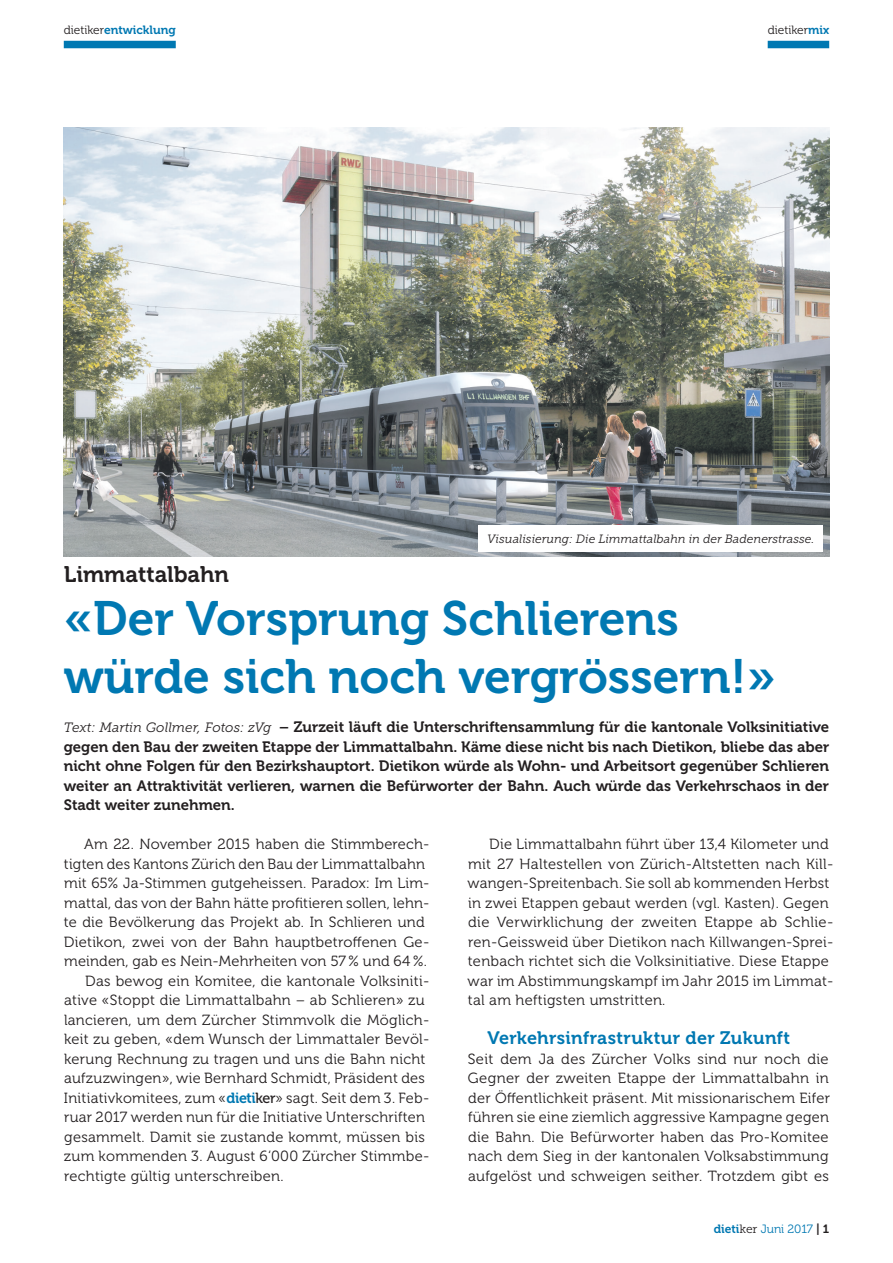
<style>
.page{position:relative;width:893px;height:1263px;background:#fff}
.page>*{position:absolute;margin:0;border:0;box-sizing:border-box;transform-origin:0 0}
.Titel{font:48px/58.5px "Museo 700";color:#0078b2}
.Übertitel{font:22.5px "Museo 700";color:#231f20}
.Untertitel{font:18px "Museo 700";letter-spacing:.015em;color:#0078b2}
.Lead{font:15px/19.5px "Museo 700";color:#231f20;text-align:justify}
.Lauftext{font:14.7px/19.5px "Museo 300";letter-spacing:.02em;color:#231f20}
.Lauftext_nach_Untert{font:14.7px/19.5px "Museo 300";letter-spacing:.02em;color:#231f20;text-align:justify}
.Bildlegenden_rechts{font:italic 12px "Museo Slab 300";color:#231f20}
.Thema_Normal_links{font:12px "Museo 700";color:#0078b2}
.Pagina_rechts{font:12px "Museo 300";letter-spacing:-.005em;color:#0078b2}
.t1{font:12px "Museo 300";color:#231f20}
.s1{font-family:"Museo 300";color:#231f20}
.s2{font-family:"Museo 700";color:#0078b2}
.s3{font-family:"Museo Slab 300";font-style:italic;font-size:13.5px}
.s4{font-family:"Museo 500"}
.s5{font-family:"Museo 700"}
.s6{font-family:"Museo Slab 300";color:#231f20}
.s7{font-family:"Museo 700";color:#231f20}
</style>
<div class="page">
<div style="left:768px;top:41px;width:61px;height:7px;background:#0078b2"></div>
<div style="left:64px;top:41px;width:112px;height:7px;background:#0078b2"></div>
<img style="left:64px;top:128px;width:765px;height:429px">
<div style="left:479px;top:525px;width:344px;height:26px;background:#fff"></div>
<p class="Thema_Normal_links" style="left:64px;top:23px;width:113px"><span class="s1">dietiker</span>entwicklung</p>
<p class="t1" style="left:768px;top:23px;width:63px">dietiker<span class="s2">mix</span></p>
<p class="Bildlegenden_rechts" style="left:487px;top:532px;width:329px">Visualisierung: Die Limmattalbahn in der Badenerstrasse.</p>
<p class="Übertitel" style="left:64px;top:561px;width:167px">Limmattalbahn</p>
<p class="Titel" style="left:64px;top:589px;width:714px">«Der Vorsprung Schlierens würde sich noch vergrössern!»</p>
<p class="Lead" style="left:64px;top:717px;width:767px"><span class="s3">Text: Martin Gollmer, Fotos: zVg</span> – Zurzeit läuft die Unterschriftensammlung für die kantonale Volksinitiative gegen den Bau der zweiten Etappe der Limmattalbahn. Käme diese nicht bis nach Dietikon, bliebe das aber nicht ohne Folgen für den Bezirkshauptort. Dietikon würde als Wohn- und Arbeitsort gegenüber Schlieren weiter an Attraktivität verlieren, warnen die Befürworter der Bahn. Auch würde das Verkehrschaos in der Stadt weiter zunehmen.</p>
<p class="Lauftext" style="left:64px;top:835px;width:367px;text-indent:20px">Am 22. November 2015 haben die Stimmberech&shy;tigten des Kantons Zürich den Bau der Limmattalbahn mit 65% Ja-Stimmen gutgeheissen. Paradox: Im Lim&shy;mattal, das von der Bahn hätte profitieren sollen, lehn&shy;te die Bevölkerung das Projekt ab. In Schlieren und Dietikon, zwei von der Bahn hauptbetroffenen Ge&shy;meinden, gab es Nein-Mehrheiten von 57% und 64%.</p>
<p class="Lauftext" style="left:64px;top:971px;width:367px;text-indent:21px">Das bewog ein Komitee, die kantonale Volksiniti&shy;ative «Stoppt die Limmattalbahn – ab Schlieren» zu lancieren, um dem Zürcher Stimmvolk die Möglich&shy;keit zu geben, «dem Wunsch der Limmattaler Bevöl&shy;kerung Rechnung zu tragen und uns die Bahn nicht aufzuzwingen», wie Bernhard Schmidt, Präsident des Initiativkomitees, zum «<span class="s2">dieti</span><span class="s4">ker</span>» sagt. Seit dem 3. Feb&shy;ruar 2017 werden nun für die Initiative Unterschriften gesammelt. Damit sie zustande kommt, müssen bis zum kommenden 3. August 6‘000 Zürcher Stimmbe&shy;rechtigte gültig unterschreiben.</p>
<p class="Lauftext" style="left:468px;top:835px;width:367px;text-indent:22px">Die Limmattalbahn führt über 13,4 Kilometer und mit 27 Haltestellen von Zürich-Altstetten nach Kill&shy;wangen-Spreitenbach. Sie soll ab kommenden Herbst in zwei Etappen gebaut werden (vgl. Kasten). Gegen die Verwirklichung der zweiten Etappe ab Schlie&shy;ren-Geissweid über Dietikon nach Killwangen-Sprei&shy;tenbach richtet sich die Volksinitiative. Diese Etappe war im Abstimmungskampf im Jahr 2015 im Limmat&shy;tal am heftigsten umstritten.</p>
<p class="Untertitel" style="left:487px;top:1028px;width:304px">Verkehrsinfrastruktur der Zukunft</p>
<p class="Lauftext_nach_Untert" style="left:468px;top:1049px;width:364px">Seit dem Ja des Zürcher Volks sind nur noch die Gegner der zweiten Etappe der Limmattalbahn in der Öffentlichkeit präsent. Mit missionarischem Eifer führen sie eine ziemlich aggressive Kampagne gegen die Bahn. Die Befürworter haben das Pro-Komitee nach dem Sieg in der kantonalen Volksabstimmung aufgelöst und schweigen seither. Trotzdem gibt es</p>
<p class="Pagina_rechts" style="left:714px;top:1222px;width:117px"><span class="s5">dieti</span><span class="s6">ker</span> Juni 2017 <span class="s7">| 1</span></p>
</div>
